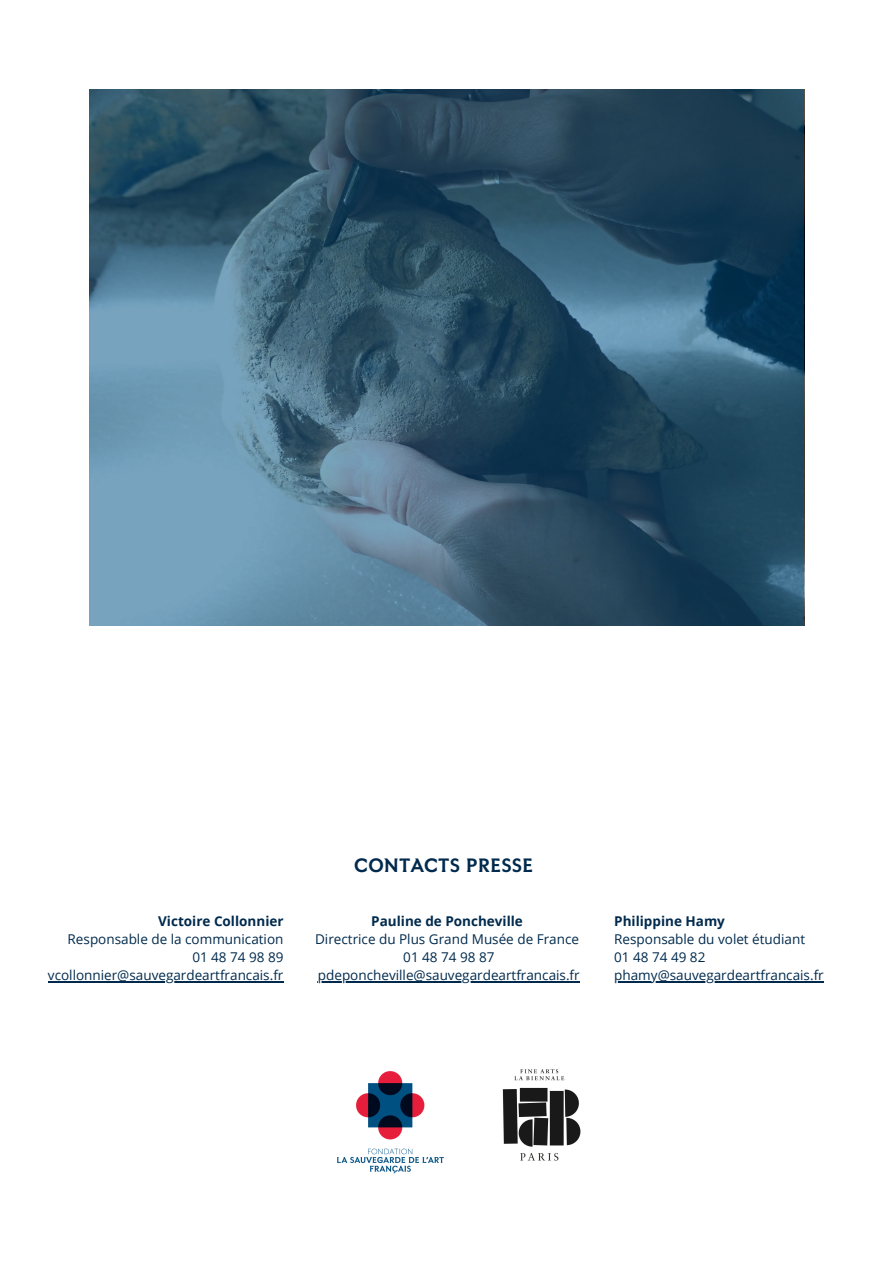
<style>
.page{position:relative;width:894px;height:1264px;background:#fff}
.page>*{position:absolute;margin:0;border:0;box-sizing:border-box;transform-origin:0 0}
.t1{font:900 18px "Sauvegarde";color:#002a4d}
.t2{font:13.5px "Open Sans";color:#002a4d}
.t3{font:700 13.5px "Open Sans";color:#002a4d}
</style>
<div class="page">
<img style="left:502px;top:1069px;width:79px;height:92px">
<img style="left:337px;top:1071px;width:107px;height:103px">
<svg style="left:89px;top:89px;width:714px;height:536px;background:#3a5f75"></svg>
<hr style="left:48px;top:981px;width:235px;height:1px;background:#002a4d">
<hr style="left:614px;top:981px;width:209px;height:1px;background:#002a4d">
<hr style="left:318px;top:981px;width:261px;height:1px;background:#002a4d">
<p class="t3" style="left:158px;top:911px;width:127px">Victoire Collonnier</p>
<h1 class="t2" style="left:68px;top:929px;width:217px">Responsable de la communication</h1>
<p class="t2" style="left:192px;top:947px;width:93px">01 48 74 98 89</p>
<p class="t2" style="left:48px;top:965px;width:237px">vcollonnier@sauvegardeartfrancais.fr</p>
<p class="t1" style="left:354px;top:854px;width:181px">CONTACTS PRESSE</p>
<p class="t3" style="left:371px;top:911px;width:153px">Pauline de Poncheville</p>
<p class="t2" style="left:315px;top:929px;width:265px">Directrice du Plus Grand Musée de France</p>
<p class="t2" style="left:403px;top:947px;width:93px">01 48 74 98 87</p>
<p class="t2" style="left:318px;top:965px;width:263px">pdeponcheville@sauvegardeartfrancais.fr</p>
<p class="t3" style="left:614px;top:911px;width:112px">Philippine Hamy</p>
<p class="t2" style="left:614px;top:929px;width:192px">Responsable du volet étudiant</p>
<p class="t2" style="left:614px;top:947px;width:93px">01 48 74 49 82</p>
<p class="t2" style="left:614px;top:965px;width:211px">phamy@sauvegardeartfrancais.fr</p>
</div>
